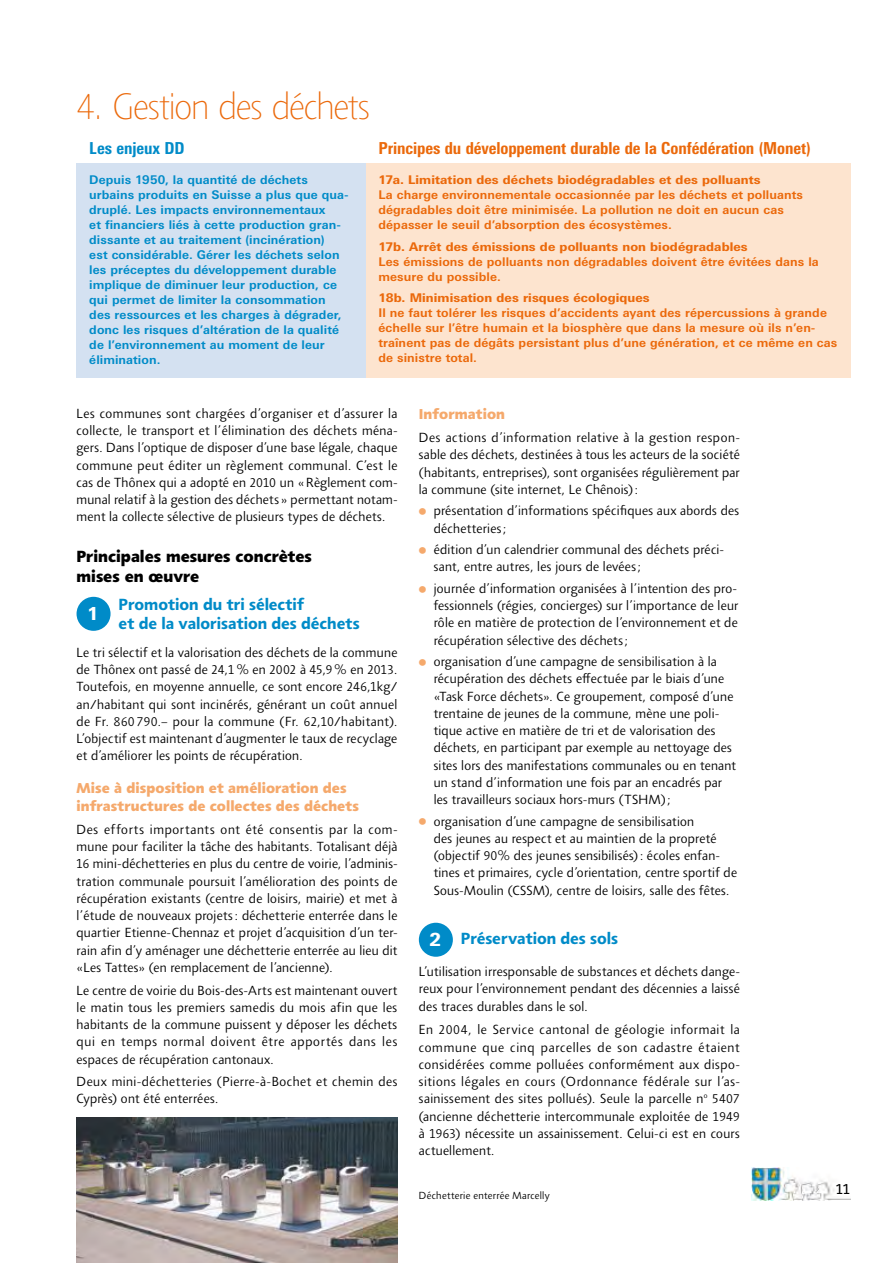
<style>
.page{position:relative;width:893px;height:1263px;background:#fff}
.page>*{position:absolute;margin:0;border:0;box-sizing:border-box;transform-origin:0 0}
.t1{font:100 37.5px "Agilita LT Pro";letter-spacing:-.015em;color:#eb690b}
.t2{font:800 18px "Univers Next Pro";color:#fff}
.t3{font:700 16.5px/19.5px "Agilita LT Pro";color:#008bc8}
.t4{font:800 condensed 16.5px "Univers Next Pro";letter-spacing:-.005em;color:#eb690b}
.t5{font:800 16.5px/19.5px "Agilita LT Pro";color:#000}
.t6{font:800 condensed 16.5px "Univers Next Pro";letter-spacing:-.005em;color:#008bc8}
.t7{font:15px "Agilita LT Pro";color:#000}
.t8{font:800 14.7px/18px "Agilita LT Pro";letter-spacing:.005em;color:#f5a96c}
.t9{font:300 13.5px/17.2px "Agilita LT Pro";letter-spacing:.005em;color:#000;text-align:justify}
.t10{font:700 12px/15px "Univers Next Pro";letter-spacing:.01em;color:#eb690b}
.t11{font:700 12px/15px "Univers Next Pro";letter-spacing:.01em;color:#008bc8}
.t12{font:800 12px "Univers Next Pro";letter-spacing:.01em;color:#eb690b}
.t13{font:300 10.5px "Agilita LT Pro";letter-spacing:.01em;color:#000}
.s1{font-family:"Universal Newswith Comm Pi";font-weight:400;color:#f5a96c}
.s2{font-family:"Univers Next Pro";font-weight:800;font-size:18px;color:#fff}
</style>
<div class="page">
<img style="left:752px;top:1168px;width:98px;height:33px">
<div style="left:77px;top:163px;width:289px;height:214px;background:#d4e1f1"></div>
<div style="left:366px;top:163px;width:484px;height:214px;background:#fde4cf"></div>
<div style="left:77px;top:597px;width:34px;height:34px;background:#008bc8;border-radius:50%"></div>
<div style="left:419px;top:923px;width:34px;height:34px;background:#008bc8;border-radius:50%"></div>
<img style="left:77px;top:1117px;width:321px;height:146px">
<h1 class="t1" style="left:77px;top:81px;width:295px">4. Gestion des déchets</h1>
<p class="t6" style="left:89px;top:139px;width:97px">Les enjeux DD</p>
<p class="t4" style="left:378px;top:139px;width:434px">Principes du développement durable de la Confédération (Monet)</p>
<p class="t11" style="left:89px;top:172px;width:261px">Depuis 1950, la quantité de déchets urbains produits en Suisse a plus que qua&shy;druplé. Les impacts environnementaux<br>et financiers liés à cette production gran&shy;dissante et au traitement (incinération)<br>est considérable. Gérer les déchets selon les préceptes du développement durable implique de diminuer leur production, ce qui permet de limiter la consommation des ressources et les charges à dégrader, donc les risques d’altération de la qualité de l’environnement au moment de leur élimination.</p>
<p class="t12" style="left:378px;top:173px;width:384px">17a. Limitation des déchets biodégradables et des polluants</p>
<p class="t10" style="left:378px;top:187px;width:426px">La charge environnementale occasionnée par les déchets et polluants dégradables doit être minimisée. La pollution ne doit en aucun cas dépasser le seuil d’absorption des écosystèmes.</p>
<p class="t12" style="left:378px;top:239px;width:371px">17b. Arrêt des émissions de polluants non biodégradables</p>
<p class="t10" style="left:378px;top:254px;width:442px">Les émissions de polluants non dégradables doivent être évitées dans la mesure du possible.</p>
<p class="t12" style="left:378px;top:290px;width:273px">18b. Minimisation des risques écologiques</p>
<p class="t10" style="left:378px;top:305px;width:460px">Il ne faut tolérer les risques d’accidents ayant des répercussions à grande échelle sur l’être humain et la biosphère que dans la mesure où ils n’en&shy;traînent pas de dégâts persistant plus d’une génération, et ce même en cas de sinistre total.</p>
<p class="t9" style="left:77px;top:405px;width:323px">Les communes sont chargées d’organiser et d’assurer la collecte, le transport et l’élimination des déchets ména&shy;gers. Dans l’optique de disposer d’une base légale, chaque commune peut éditer un règlement communal. C’est le cas de Thônex qui a adopté en 2010 un «Règlement com&shy;munal relatif à la gestion des déchets» permettant notam&shy;ment la collecte sélective de plusieurs types de déchets.</p>
<p class="t5" style="left:77px;top:547px;width:237px">Principales mesures concrètes mises en œuvre</p>
<h2 class="t2" style="left:87px;top:603px;width:13px">1</h2>
<p class="t3" style="left:119px;top:594px;width:242px">Promotion du tri sélectif<br>et de la valorisation des déchets</p>
<p class="t9" style="left:77px;top:644px;width:323px">Le tri sélectif et la valorisation des déchets de la commune de Thônex ont passé de 24,1% en 2002 à 45,9% en 2013.<br>Toutefois, en moyenne annuelle, ce sont encore 246,1kg/ an/habitant qui sont incinérés, générant un coût annuel de Fr. 860 790.– pour la commune (Fr. 62,10/habitant).<br>L’objectif est maintenant d’augmenter le taux de recyclage et d’améliorer les points de récupération.</p>
<p class="t8" style="left:77px;top:779px;width:284px">Mise à disposition et amélioration des infrastructures de collectes des déchets</p>
<p class="t9" style="left:77px;top:821px;width:323px">Des efforts importants ont été consentis par la com&shy;mune pour faciliter la tâche des habitants. Totalisant déjà 16 mini-déchetteries en plus du centre de voirie, l’adminis&shy;tration communale poursuit l’amélioration des points de récupération existants (centre de loisirs, mairie) et met à l’étude de nouveaux projets: déchetterie enterrée dans le quartier Etienne-Chennaz et projet d’acquisition d’un ter&shy;rain afin d’y aménager une déchetterie enterrée au lieu dit «Les Tattes» (en remplacement de l’ancienne).</p>
<p class="t9" style="left:77px;top:981px;width:323px">Le centre de voirie du Bois-des-Arts est maintenant ouvert le matin tous les premiers samedis du mois afin que les habitants de la commune puissent y déposer les déchets qui en temps normal doivent être apportés dans les espaces de récupération cantonaux.</p>
<p class="t9" style="left:77px;top:1073px;width:323px">Deux mini-déchetteries (Pierre-à-Bochet et chemin des<br>Cyprès) ont été enterrées.</p>
<p class="t8" style="left:419px;top:404px;width:88px">Information</p>
<p class="t9" style="left:419px;top:429px;width:323px">Des actions d’information relative à la gestion respon&shy;sable des déchets, destinées à tous les acteurs de la société (habitants, entreprises), sont organisées régulièrement par la commune (site internet, Le Chênois):</p>
<p class="t9" style="left:434px;top:502px;width:307px;text-indent:-15px"><span class="s1">●</span> présentation d’informations spécifiques aux abords des déchetteries;</p>
<p class="t9" style="left:434px;top:541px;width:292px;text-indent:-15px"><span class="s1">●</span> édition d’un calendrier communal des déchets préci&shy;sant, entre autres, les jours de levées;</p>
<p class="t9" style="left:434px;top:580px;width:306px;text-indent:-15px"><span class="s1">●</span> journée d’information organisées à l’intention des pro&shy;fessionnels (régies, concierges) sur l’importance de leur rôle en matière de protection de l’environnement et de récupération sélective des déchets;</p>
<p class="t9" style="left:434px;top:653px;width:304px;text-align:left;text-indent:-15px"><span class="s1">●</span> organisation d’une campagne de sensibilisation à la récupération des déchets effectuée par le biais d’une «Task Force déchets». Ce groupement, composé d’une trentaine de jeunes de la commune, mène une poli&shy;tique active en matière de tri et de valorisation des déchets, en participant par exemple au nettoyage des sites lors des manifestations communales ou en tenant un stand d’information une fois par an encadrés par les travailleurs sociaux hors-murs (TSHM);</p>
<p class="t9" style="left:434px;top:812px;width:305px;text-align:left;text-indent:-15px"><span class="s1">●</span> organisation d’une campagne de sensibilisation<br>des jeunes au respect et au maintien de la propreté (objectif 90% des jeunes sensibilisés): écoles enfan&shy;tines et primaires, cycle d’orientation, centre sportif de Sous-Moulin (CSSM), centre de loisirs, salle des fêtes.</p>
<p class="t3" style="left:429px;top:929px;width:190px"><span class="s2">2</span> Préservation des sols</p>
<p class="t9" style="left:419px;top:963px;width:323px">L’utilisation irresponsable de substances et déchets dange&shy;reux pour l’environnement pendant des décennies a laissé des traces durables dans le sol.</p>
<p class="t9" style="left:419px;top:1021px;width:323px">En 2004, le Service cantonal de géologie informait la commune que cinq parcelles de son cadastre étaient considérées comme polluées conformément aux dispo&shy;sitions légales en cours (Ordonnance fédérale sur l’as&shy;sainissement des sites pollués). Seule la parcelle n<sup>o</sup> 5407 (ancienne déchetterie intercommunale exploitée de 1949 à 1963) nécessite un assainissement. Celui-ci est en cours actuellement.</p>
<p class="t13" style="left:419px;top:1188px;width:132px">Déchetterie enterrée Marcelly</p>
<p class="t7" style="left:836px;top:1179px;width:16px">11</p>
</div>
